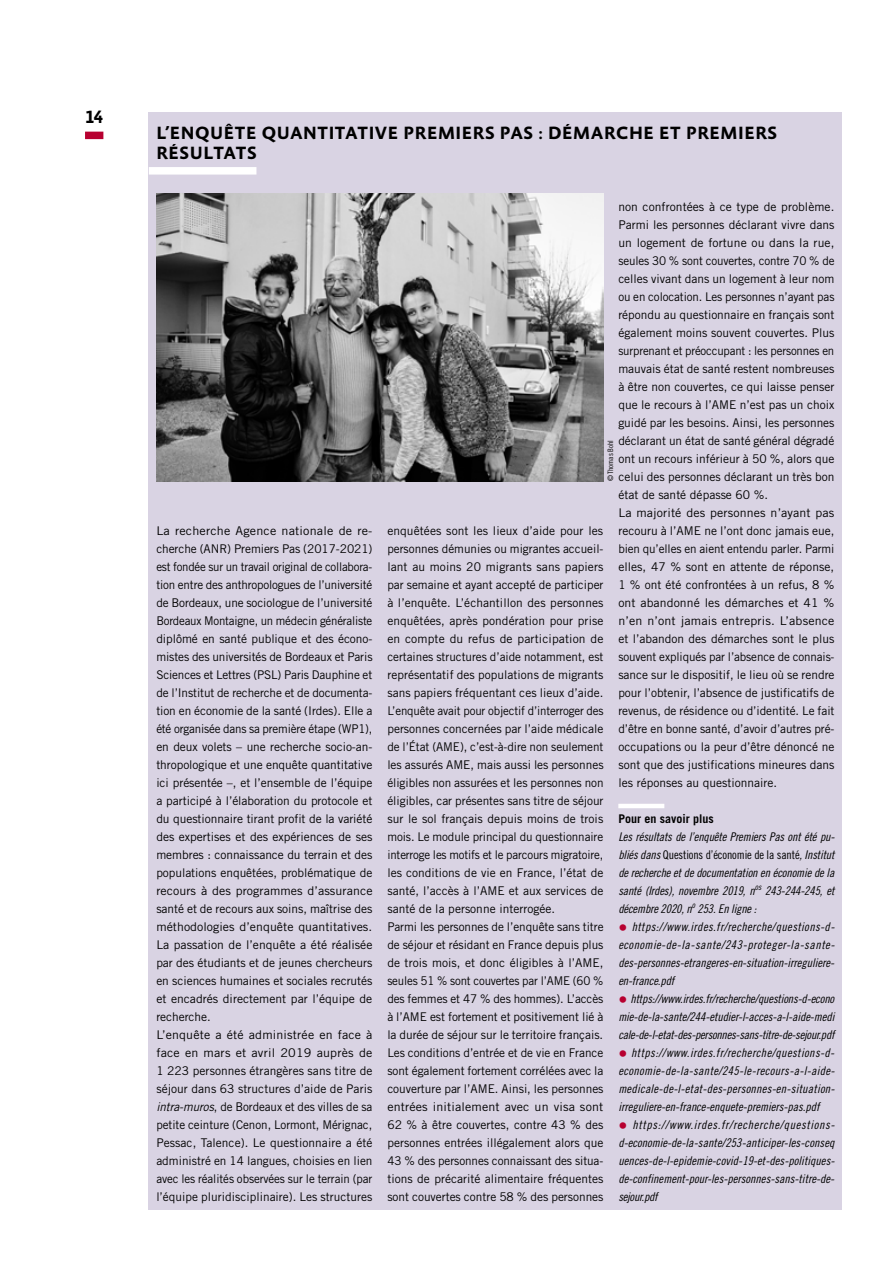
<style>
.page{position:relative;width:893px;height:1263px;background:#fff}
.page>*{position:absolute;margin:0;border:0;box-sizing:border-box;transform-origin:0 0}
.TITRE{font:700 18px/19.5px "Absara Sans OT";letter-spacing:.03em;color:#000}
.TXT{font:12px/18px "Trade Gothic LT Std";color:#000;text-align:justify}
.TXT-2{font:12px/18px "Trade Gothic LT Std";color:#000;text-align:justify;scale:1.05 1}
.EN_SAVOIR__TXT{font:12px/18px "Trade Gothic LT Std Cn 18 Obl";color:#000;text-align:justify}
.TXT-3{font:12px/18px "Trade Gothic LT Std";color:#000;text-align:justify;scale:.96 1}
.TXT-4{font:12px/18px "Trade Gothic LT Std";color:#000;text-align:justify;scale:1.04 1}
.EN_SAVOIR{font:700 12px "Trade Gothic LT Std";color:#000}
.TXT_BODY{font:7.5px "Trade Gothic LT Std Cn 18";letter-spacing:-.005em;color:#000}
.s1{font-style:italic}
.s2{font-family:"Trade Gothic LT Std Cn 18"}
.s3{font-family:"Trade Gothic LT Std Cn 18";font-size:18px;color:#b70030}
</style>
<div class="page">
<div style="left:149px;top:113px;width:693px;height:1097px;background:#d9d3e3"></div>
<div style="left:149px;top:167px;width:107px;height:8px;background:#fff"></div>
<hr style="left:618px;top:804px;width:46px;height:4px;background:#fff">
<img style="left:156px;top:193px;width:447px;height:288px">
<div style="left:85px;top:132px;width:18px;height:7px;background:#b70030"></div>
<h1 class="TITRE" style="left:85px;top:108px;width:19px">14</h1>
<p class="TITRE" style="left:156px;top:124px;width:622px">L’ENQUÊTE QUANTITATIVE PREMIERS PAS : DÉMARCHE ET PREMIERS<br>RÉSULTATS</p>
<p class="TXT-2" style="left:156px;top:522px;width:207px">La recherche Agence nationale de re‑ cherche (ANR) Premiers Pas (2017‑2021) est fondée sur un travail original de collabora‑ tion entre des anthropologues de l’université de Bordeaux, une sociologue de l’université Bordeaux Montaigne, un médecin généraliste diplômé en santé publique et des écono‑ mistes des universités de Bordeaux et Paris Sciences et Lettres (PSL) Paris Dauphine et de l’Institut de recherche et de documenta‑ tion en économie de la santé (Irdes). Elle a été organisée dans sa première étape (WP1), en deux volets – une recherche socio‑an‑ thropologique et une enquête quantitative ici présentée –, et l’ensemble de l’équipe a participé à l’élaboration du protocole et du questionnaire tirant profit de la variété des expertises et des expériences de ses membres : connaissance du terrain et des populations enquêtées, problématique de recours à des programmes d’assurance santé et de recours aux soins, maîtrise des méthodologies d’enquête quantitatives.<br>La passation de l’enquête a été réalisée par des étudiants et de jeunes chercheurs en sciences humaines et sociales recrutés et encadrés directement par l’équipe de recherche.</p>
<p class="TXT-4" style="left:156px;top:1026px;width:209px">L’enquête a été administrée en face à face en mars et avril 2019 auprès de 1 223 personnes étrangères sans titre de séjour dans 63 structures d’aide de Paris <span class="s1">intra‑muros</span>, de Bordeaux et des villes de sa petite ceinture (Cenon, Lormont, Mérignac, Pessac, Talence). Le questionnaire a été administré en 14 langues, choisies en lien avec les réalités observées sur le terrain (par l’équipe pluridisciplinaire). Les structures</p>
<p class="TXT" style="left:618px;top:198px;width:218px">non confrontées à ce type de problème.<br>Parmi les personnes déclarant vivre dans un logement de fortune ou dans la rue, seules 30 % sont couvertes, contre 70 % de celles vivant dans un logement à leur nom ou en colocation. Les personnes n’ayant pas répondu au questionnaire en français sont également moins souvent couvertes. Plus surprenant et préoccupant : les personnes en mauvais état de santé restent nombreuses à être non couvertes, ce qui laisse penser que le recours à l’AME n’est pas un choix guidé par les besoins. Ainsi, les personnes déclarant un état de santé général dégradé ont un recours inférieur à 50 %, alors que celui des personnes déclarant un très bon état de santé dépasse 60 %.</p>
<p class="TXT" style="left:618px;top:504px;width:218px">La majorité des personnes n’ayant pas recouru à l’AME ne l’ont donc jamais eue, bien qu’elles en aient entendu parler. Parmi elles, 47 % sont en attente de réponse, 1 % ont été confrontées à un refus, 8 % ont abandonné les démarches et 41 % n’en n’ont jamais entrepris. L’absence et l’abandon des démarches sont le plus souvent expliqués par l’absence de connais‑ sance sur le dispositif, le lieu où se rendre pour l’obtenir, l’absence de justificatifs de revenus, de résidence ou d’identité. Le fait d’être en bonne santé, d’avoir d’autres pré‑ occupations ou la peur d’être dénoncé ne sont que des justifications mineures dans les réponses au questionnaire.</p>
<p class="EN_SAVOIR" style="left:618px;top:811px;width:97px">Pour en savoir plus</p>
<p class="EN_SAVOIR__TXT" style="left:618px;top:828px;width:218px">Les résultats de l’enquête Premiers Pas ont été pu‑ bliés dans <span class="s2">Questions d’économie de la santé</span>, Institut de recherche et de documentation en économie de la santé (Irdes), novembre 2019, n<sup>os</sup> 243‑244‑245, et décembre 2020, n<sup>o</sup> 253. En ligne :</p>
<p class="EN_SAVOIR__TXT" style="left:618px;top:918px;width:218px"><span class="s3">•</span> https://www.irdes.fr/recherche/questions‑d‑ economie‑de‑la‑sante/243‑proteger‑la‑sante‑ des‑personnes‑etrangeres‑en‑situation‑irreguliere‑ en‑france.pdf</p>
<p class="EN_SAVOIR__TXT" style="left:618px;top:990px;width:218px"><span class="s3">•</span> https://www.irdes.fr/recherche/questions‑d‑econo mie‑de‑la‑sante/244‑etudier‑l‑acces‑a‑l‑aide‑medi cale‑de‑l‑etat‑des‑personnes‑sans‑titre‑de‑sejour.pdf</p>
<p class="EN_SAVOIR__TXT" style="left:618px;top:1044px;width:218px"><span class="s3">•</span> https://www.irdes.fr/recherche/questions‑d‑ economie‑de‑la‑sante/245‑le‑recours‑a‑l‑aide‑ medicale‑de‑l‑etat‑des‑personnes‑en‑situation‑ irreguliere‑en‑france‑enquete‑premiers‑pas.pdf</p>
<p class="EN_SAVOIR__TXT" style="left:618px;top:1116px;width:218px"><span class="s3">•</span> https://www.irdes.fr/recherche/questions‑ d‑economie‑de‑la‑sante/253‑anticiper‑les‑conseq uences‑de‑l‑epidemie‑covid‑19‑et‑des‑politiques‑ de‑confinement‑pour‑les‑personnes‑sans‑titre‑de‑ sejour.pdf</p>
<p class="TXT_BODY" style="left:606px;top:481px;width:42px;rotate:-90deg">© Thomas Bohl</p>
<p class="TXT" style="left:387px;top:522px;width:218px">enquêtées sont les lieux d’aide pour les personnes démunies ou migrantes accueil‑ lant au moins 20 migrants sans papiers par semaine et ayant accepté de participer à l’enquête. L’échantillon des personnes enquêtées, après pondération pour prise en compte du refus de participation de certaines structures d’aide notamment, est représentatif des populations de migrants sans papiers fréquentant ces lieux d’aide.</p>
<p class="TXT-3" style="left:387px;top:702px;width:227px">L’enquête avait pour objectif d’interroger des personnes concernées par l’aide médicale de l’État (AME), c’est‑à‑dire non seulement les assurés AME, mais aussi les personnes éligibles non assurées et les personnes non éligibles, car présentes sans titre de séjour sur le sol français depuis moins de trois mois. Le module principal du questionnaire interroge les motifs et le parcours migratoire, les conditions de vie en France, l’état de santé, l’accès à l’AME et aux services de santé de la personne interrogée.</p>
<p class="TXT" style="left:387px;top:918px;width:218px">Parmi les personnes de l’enquête sans titre de séjour et résidant en France depuis plus de trois mois, et donc éligibles à l’AME, seules 51 % sont couvertes par l’AME (60 % des femmes et 47 % des hommes). L’accès à l’AME est fortement et positivement lié à la durée de séjour sur le territoire français.<br>Les conditions d’entrée et de vie en France sont également fortement corrélées avec la couverture par l’AME. Ainsi, les personnes entrées initialement avec un visa sont 62 % à être couvertes, contre 43 % des personnes entrées illégalement alors que 43 % des personnes connaissant des situa‑ tions de précarité alimentaire fréquentes sont couvertes contre 58 % des personnes</p>
</div>
